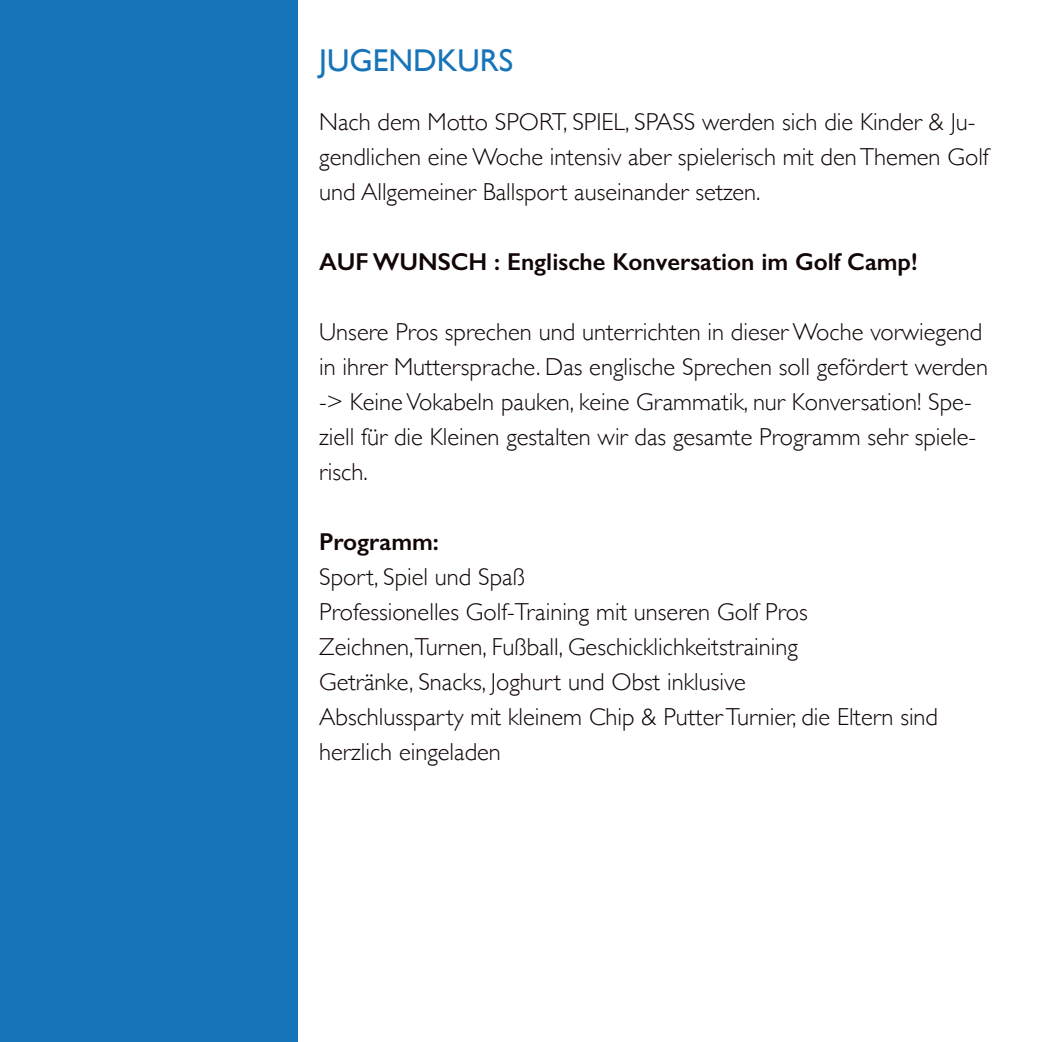
<style>
.page{position:relative;width:1042px;height:1042px;background:#fff}
.page>*{position:absolute;margin:0;border:0;box-sizing:border-box;transform-origin:0 0}
.t1{font:31.5px "Gill Sans";color:#1774b9}
.t2{font:300 24.5px/35px "Gill Sans";color:#110505}
.t3{font:600 24.5px "Gill Sans";color:#110505}
</style>
<div class="page">
<div style="left:0;top:0;width:298px;height:1042px;background:#1774b9"></div>
<p class="t1" style="left:319px;top:42px;width:195px">JUGENDKURS</p>
<p class="t2" style="left:319px;top:103px;width:671px">Nach dem Motto SPORT, SPIEL, SPASS werden sich die Kinder &amp; Ju&shy;gendlichen eine Woche intensiv aber spielerisch mit den Themen Golf und Allgemeiner Ballsport auseinander setzen.</p>
<p class="t3" style="left:319px;top:247px;width:600px">AUF WUNSCH : Englische Konversation im Golf Camp!</p>
<p class="t2" style="left:319px;top:313px;width:670px">Unsere Pros sprechen und unterrichten in dieser Woche vorwiegend in ihrer Muttersprache. Das englische Sprechen soll gefördert werden -&gt; Keine Vokabeln pauken, keine Grammatik, nur Konversation! Spe&shy;ziell für die Kleinen gestalten wir das gesamte Programm sehr spiele&shy;risch.</p>
<p class="t3" style="left:319px;top:527px;width:121px">Programm:</p>
<p class="t2" style="left:319px;top:558px;width:620px">Sport, Spiel und Spaß<br>Professionelles Golf-Training mit unseren Golf Pros Zeichnen,Turnen, Fußball, Geschicklichkeitstraining<br>Getränke, Snacks, Joghurt und Obst inklusive<br>Abschlussparty mit kleinem Chip &amp; Putter Turnier, die Eltern sind herzlich eingeladen</p>
</div>
